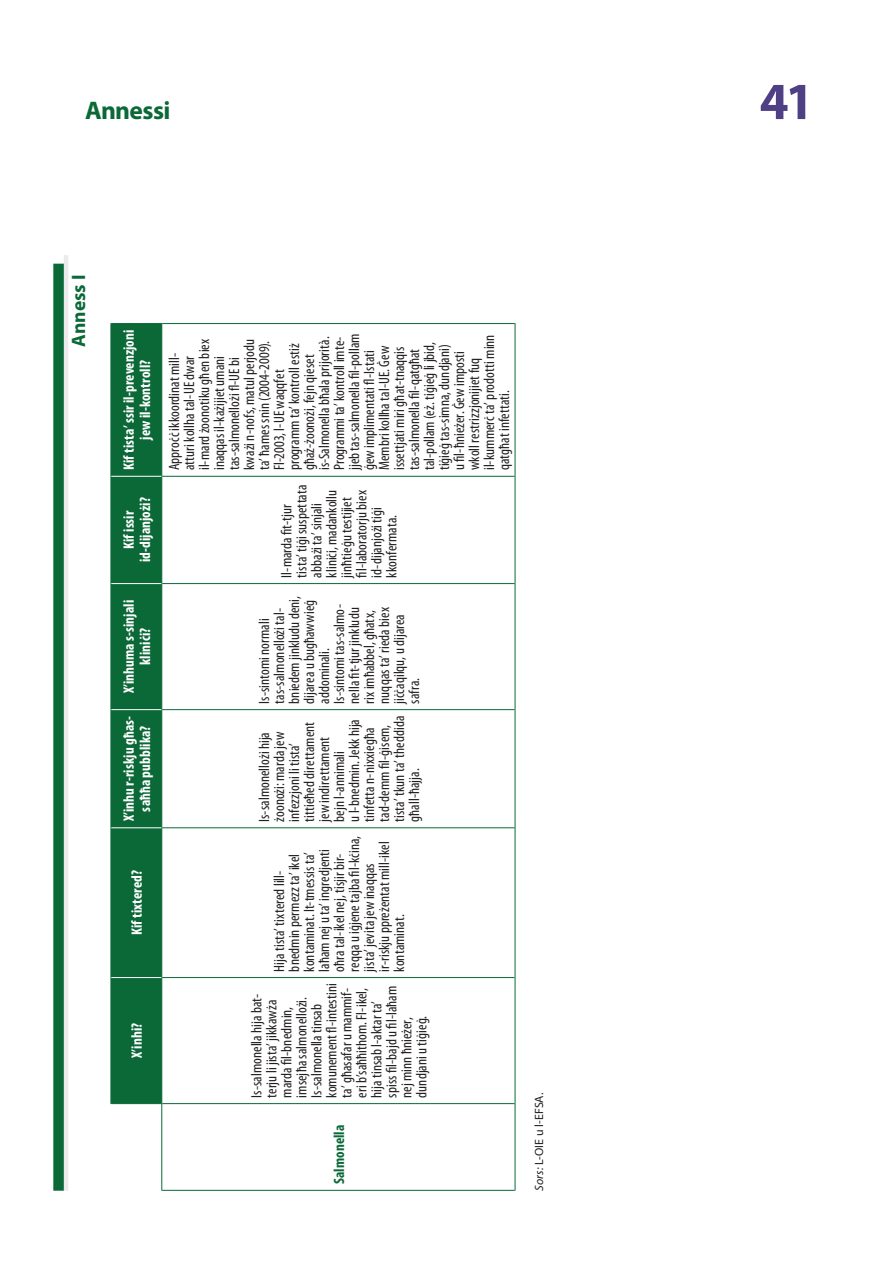
<style>
.page{position:relative;width:893px;height:1263px;background:#fff}
.page>*{position:absolute;margin:0;border:0;box-sizing:border-box;transform-origin:0 0}
.t1{font:700 52.5px "Myriad Pro";color:#4f4085}
.t2{font:700 25.5px "Myriad Pro";letter-spacing:-.025em;color:#0b6938}
.I_01_-_ANN_NUMERO{font:700 19.5px "Myriad Pro";letter-spacing:-.005em;color:#0b6938}
.J_01_-_ANN_REGULAR_G{font:condensed 15px/15px "Myriad Pro";letter-spacing:.005em;color:#231f20}
.J_03_-_ANN_BOLD_CENT{font:700 condensed 15px/16.5px "Myriad Pro";letter-spacing:.01em;color:#fff;text-align:center}
.J_05_-_ANN_BOLD_GAUC{font:700 condensed 15px "Myriad Pro";letter-spacing:.005em;color:#0b6938}
.F_07_-_SOURCE_ANNEXE{font:12px "Myriad Pro";color:#231f20}
.s1{font-style:italic}
</style>
<div class="page">
<hr style="left:64px;top:255px;width:4px;height:936px;background:#ebebeb">
<div style="left:112px;top:324px;width:49px;height:779px;background:#0b6938"></div>
<hr style="left:111px;top:977px;width:1px;height:127px;background:#0b6938">
<hr style="left:111px;top:1103px;width:50px;height:1px;background:#0b6938">
<hr style="left:111px;top:828px;width:1px;height:149px;background:#0b6938">
<hr style="left:111px;top:710px;width:1px;height:118px;background:#0b6938">
<hr style="left:111px;top:584px;width:1px;height:126px;background:#0b6938">
<hr style="left:111px;top:476px;width:1px;height:108px;background:#0b6938">
<hr style="left:111px;top:323px;width:1px;height:153px;background:#0b6938">
<hr style="left:111px;top:323px;width:50px;height:1px;background:#0b6938">
<hr style="left:161px;top:1103px;width:1px;height:88px;background:#0b6938">
<hr style="left:162px;top:1190px;width:353px;height:1px;background:#0b6938">
<hr style="left:161px;top:977px;width:1px;height:126px;background:#0b6938">
<hr style="left:162px;top:1103px;width:353px;height:1px;background:#0b6938">
<hr style="left:161px;top:828px;width:1px;height:149px;background:#0b6938">
<hr style="left:162px;top:977px;width:353px;height:1px;background:#0b6938">
<hr style="left:161px;top:710px;width:1px;height:118px;background:#0b6938">
<hr style="left:162px;top:827px;width:353px;height:1px;background:#0b6938">
<hr style="left:161px;top:584px;width:1px;height:126px;background:#0b6938">
<hr style="left:162px;top:709px;width:353px;height:1px;background:#0b6938">
<hr style="left:161px;top:476px;width:1px;height:108px;background:#0b6938">
<hr style="left:162px;top:583px;width:353px;height:1px;background:#0b6938">
<hr style="left:161px;top:323px;width:1px;height:153px;background:#0b6938">
<hr style="left:162px;top:476px;width:353px;height:1px;background:#0b6938">
<hr style="left:162px;top:323px;width:353px;height:1px;background:#0b6938">
<hr style="left:515px;top:1103px;width:1px;height:88px;background:#0b6938">
<hr style="left:515px;top:977px;width:1px;height:126px;background:#0b6938">
<hr style="left:515px;top:828px;width:1px;height:149px;background:#0b6938">
<hr style="left:515px;top:710px;width:1px;height:118px;background:#0b6938">
<hr style="left:515px;top:584px;width:1px;height:126px;background:#0b6938">
<hr style="left:515px;top:476px;width:1px;height:108px;background:#0b6938">
<hr style="left:515px;top:323px;width:1px;height:153px;background:#0b6938">
<hr style="left:111px;top:977px;width:50px;height:1px;background:#fff">
<hr style="left:111px;top:827px;width:50px;height:1px;background:#fff">
<hr style="left:111px;top:709px;width:50px;height:1px;background:#fff">
<hr style="left:111px;top:583px;width:50px;height:1px;background:#fff">
<hr style="left:111px;top:476px;width:50px;height:1px;background:#fff">
<div style="left:53px;top:264px;width:11px;height:927px;background:#0b6938"></div>
<h2 class="t2" style="left:85px;top:94px;width:87px">Annessi</h2>
<p class="I_01_-_ANN_NUMERO" style="left:66px;top:347px;width:74px;rotate:-90deg">Anness I</p>
<p class="J_03_-_ANN_BOLD_CENT" style="left:121px;top:470px;width:142px;rotate:-90deg">Kif tista’ ssir il-prevenzjoni jew il-kontroll?</p>
<p class="J_03_-_ANN_BOLD_CENT" style="left:121px;top:562px;width:66px;rotate:-90deg">Kif issir id-dijanjożi?</p>
<p class="J_03_-_ANN_BOLD_CENT" style="left:121px;top:693px;width:95px;rotate:-90deg">X’inhuma s-sinjali kliniċi?</p>
<p class="J_03_-_ANN_BOLD_CENT" style="left:121px;top:821px;width:107px;rotate:-90deg">X’inhu r-riskju għas&shy;saħħa pubblika?</p>
<p class="J_03_-_ANN_BOLD_CENT" style="left:129px;top:935px;width:67px;rotate:-90deg">Kif tixtered?</p>
<p class="J_03_-_ANN_BOLD_CENT" style="left:129px;top:1058px;width:36px;rotate:-90deg">X’inhi?</p>
<p class="J_01_-_ANN_REGULAR_G" style="left:167px;top:470px;width:138px;rotate:-90deg">Approċċ ikkoordinat mill&shy;atturi kollha tal-UE dwar il-mard żoonotiku għen biex inaqqas il-każijiet umani tas-salmonellożi fl-UE bi kważi n-nofs, matul perjodu ta’ ħames snin (2004-2009).<br>Fl-2003, l-UE waqqfet programm ta’ kontroll estiż għaż-żoonożi, fejn qieset is-Salmonella bħala prijorità.<br>Programmi ta’ kontroll imte&shy;jjeb tas-salmonella fil-pollam ġew implimentati fl-Istati<br>Membri kollha tal-UE. Ġew issettjati miri għat-tnaqqis tas-salmonella fil-qatgħat tal-pollam (eż. tiġieġ li jbid, tiġieġ tas-simna, dundjani)<br>u fil-ħnieżer. Ġew imposti wkoll restrizzjonijiet fuq il-kummerċ ta’ prodotti minn qatgħat infettati.</p>
<p class="J_01_-_ANN_REGULAR_G" style="left:279px;top:578px;width:94px;rotate:-90deg">Il-marda fit-tjur tista’ tiġi suspettata abbażi ta’ sinjali kliniċi, madankollu jinħtieġu testijiet fil-laboratorju biex id-dijanjożi tiġi kkonfermata.</p>
<p class="J_01_-_ANN_REGULAR_G" style="left:257px;top:704px;width:109px;rotate:-90deg">Is-sintomi normali tas-salmonellożi tal&shy;bniedem jinkludu deni, dijarea ubugħawwieġ addominali.</p>
<p class="J_01_-_ANN_REGULAR_G" style="left:332px;top:704px;width:101px;rotate:-90deg">Is-sintomi tas-salmo&shy;nella fit-tjur jinkludu rix imħabbel, għatx, nuqqas ta’ rieda biex jiċċaqilqu, udijarea safra.</p>
<p class="J_01_-_ANN_REGULAR_G" style="left:257px;top:822px;width:107px;rotate:-90deg">Is-salmonellożi hija żoonożi: marda jew infezzjoni li tista’ tittieħed direttament jew indirettament bejn l-annimali ul-bnedmin. Jekk hija tinfetta n-nixxiegħa tad-demm fil-ġisem, tista’ tkun ta’ theddida għall-ħajja.</p>
<p class="J_01_-_ANN_REGULAR_G" style="left:272px;top:971px;width:137px;rotate:-90deg">Hija tista’ tixtered lill&shy;bnedmin permezz ta’ ikel kontaminat. It-tmessis ta’ laħam nej uta’ ingredjenti oħra tal-ikel nej, tisjir bir&shy;reqqa uiġjene tajba fil-kċina, jista’ jevita jew inaqqas ir-riskju ppreżentat mill-ikel kontaminat.</p>
<p class="J_01_-_ANN_REGULAR_G" style="left:249px;top:1097px;width:105px;rotate:-90deg">Is-salmonella hija bat&shy;terju li jista’ jikkawża marda fil-bnedmin, imsejħa salmonellożi.</p>
<p class="J_01_-_ANN_REGULAR_G" style="left:309px;top:1097px;width:116px;rotate:-90deg">Is-salmonella tinsab komunement fl-intestini ta’ għasafar u mammif&shy;eri b’saħħithom. Fl-ikel, hija tinsab l-aktar ta’ spiss fil-bajd u fil-laħam nej minn ħnieżer, dundjani utiġieġ.</p>
<p class="J_05_-_ANN_BOLD_GAUC" style="left:331px;top:1184px;width:61px;rotate:-90deg">Salmonella</p>
<p class="F_07_-_SOURCE_ANNEXE" style="left:532px;top:1191px;width:100px;rotate:-90deg"><span class="s1">Sors:</span> L-OIE u l-EFSA.</p>
<h1 class="t1" style="left:759px;top:67px;width:56px">41</h1>
</div>
